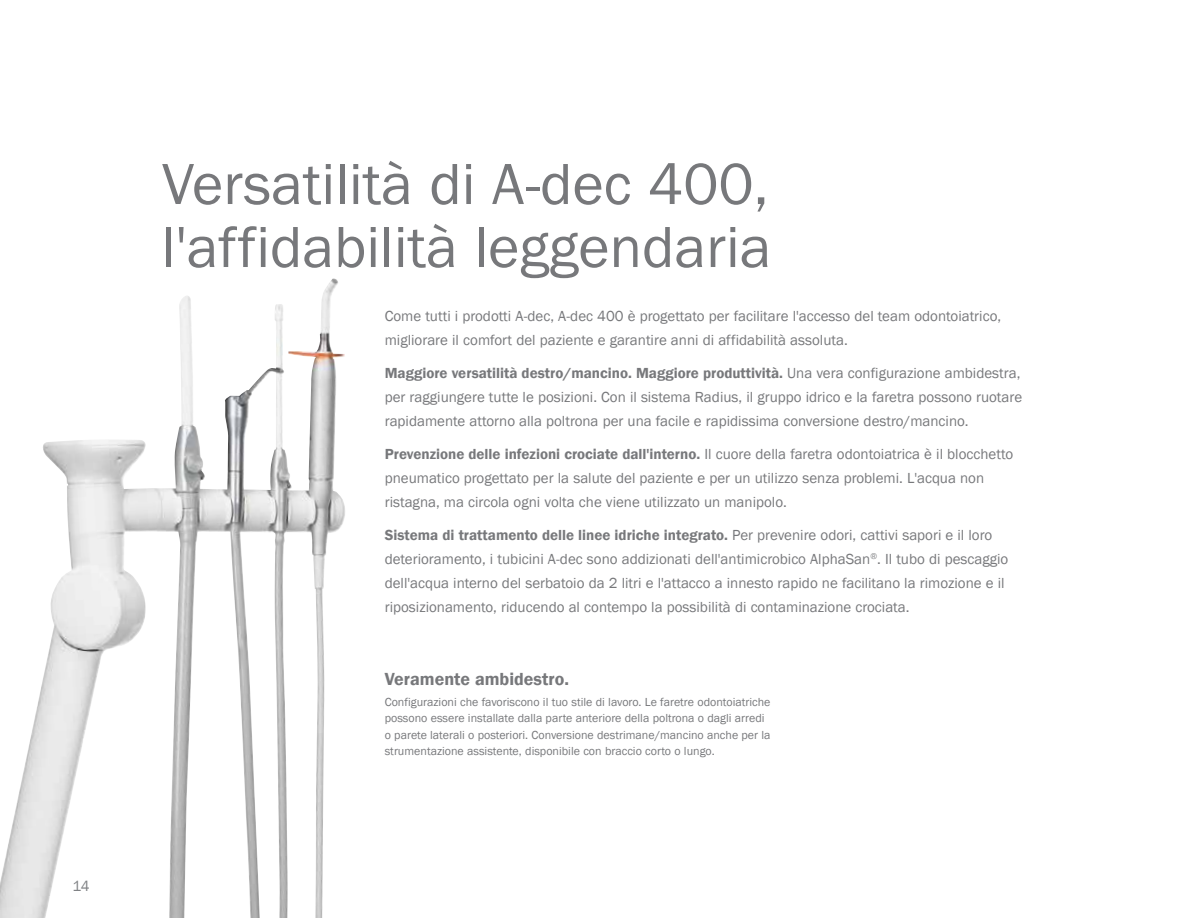
<style>
.page{position:relative;width:1188px;height:918px;background:#fff}
.page>*{position:absolute;margin:0;border:0;box-sizing:border-box;transform-origin:0 0}
.t1{font:60px/63px "Franklin Gothic";color:#77787b}
.t2{font:600 18px "Franklin Gothic";color:#77787b}
.t3{font:15px/24px "Franklin Gothic";color:#77787b}
.t4{font:15px "Franklin Gothic";color:#808285}
.t5{font:12px/16.5px "Franklin Gothic";color:#77787b}
.s1{font-weight:600}
</style>
<div class="page">
<img style="left:0;top:279px;width:332px;height:639px">
<p class="t4" style="left:72px;top:877px;width:19px">14</p>
<h1 class="t1" style="left:162px;top:154px;width:611px">Versatilità di A-dec 400, l'affidabilità leggendaria</h1>
<p class="t3" style="left:385px;top:305px;width:618px">Come tutti i prodotti A-dec, A-dec 400 è progettato per facilitare l'accesso del team odontoiatrico, migliorare il comfort del paziente e garantire anni di affidabilità assoluta.</p>
<p class="t3" style="left:385px;top:362px;width:639px;text-align:justify"><span class="s1">Maggiore versatilità destro/mancino. Maggiore produttività.</span> Una vera configurazione ambidestra, per raggiungere tutte le posizioni. Con il sistema Radius, il gruppo idrico e la faretra possono ruotare rapidamente attorno alla poltrona per una facile e rapidissima conversione destro/mancino.</p>
<p class="t3" style="left:385px;top:443px;width:630px"><span class="s1">Prevenzione delle infezioni crociate dall'interno.</span> Il cuore della faretra odontoiatrica è il blocchetto pneumatico progettato per la salute del paziente e per un utilizzo senza problemi. L'acqua non ristagna, ma circola ogni volta che viene utilizzato un manipolo.</p>
<p class="t3" style="left:385px;top:524px;width:625px"><span class="s1">Sistema di trattamento delle linee idriche integrato.</span> Per prevenire odori, cattivi sapori e il loro deterioramento, i tubicini A-dec sono addizionati dell'antimicrobico AlphaSan<sup>®</sup>. Il tubo di pescaggio dell'acqua interno del serbatoio da 2 litri e l'attacco a innesto rapido ne facilitano la rimozione e il riposizionamento, riducendo al contempo la possibilità di contaminazione crociata.</p>
<p class="t2" style="left:385px;top:668px;width:186px">Veramente ambidestro.</p>
<p class="t5" style="left:385px;top:694px;width:387px">Configurazioni che favoriscono il tuo stile di lavoro. Le faretre odontoiatriche possono essere installate dalla parte anteriore della poltrona o dagli arredi o parete laterali o posteriori. Conversione destrimane/mancino anche per la strumentazione assistente, disponibile con braccio corto o lungo.</p>
</div>
